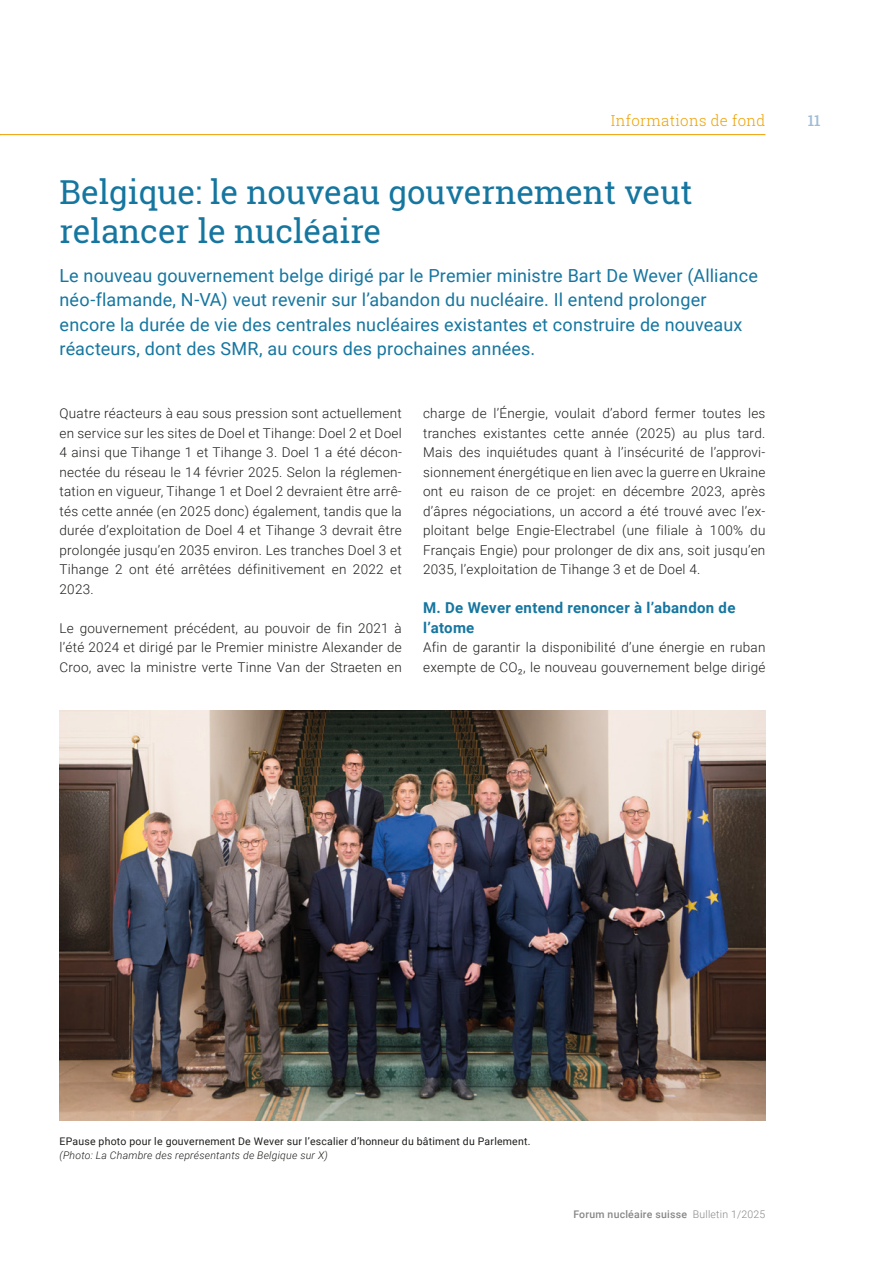
<style>
.page{position:relative;width:893px;height:1263px;background:#fff}
.page>*{position:absolute;margin:0;border:0;box-sizing:border-box;transform-origin:0 0}
.t1{font:33px/39px "Roboto Slab";color:#1576a0}
.t2{font:18px/24.3px "Roboto";letter-spacing:.01em;color:#1576a0}
.t3{font:700 15px/19.5px "Roboto";letter-spacing:.02em;color:#1576a0}
.t4{font:300 15px "Roboto Slab";letter-spacing:.02em;color:#eea100}
.t5{font:500 15px "Roboto Slab";color:#a0bcd5}
.t6{font:300 13.5px/19.5px "Roboto";letter-spacing:.02em;color:#1d1d1b;text-align:justify}
.t7{font:10.5px "Roboto";letter-spacing:.02em;color:#1d1d1b}
.t8{font:italic 300 10.5px "Roboto";letter-spacing:.02em;color:#1d1d1b}
.t9{font:500 10.5px "Roboto";letter-spacing:.02em;color:#878787}
.s1{font-weight:300}
</style>
<div class="page">
<img style="left:60px;top:711px;width:705px;height:409px">
<hr style="left:0;top:134px;width:765px;height:1px;background:#eea100">
<p class="t4" style="left:611px;top:110px;width:156px">Informations de fond</p>
<p class="t5" style="left:808px;top:110px;width:14px">11</p>
<h1 class="t1" style="left:60px;top:172px;width:634px">Belgique: le nouveau gouvernement veut relancer le nucléaire</h1>
<p class="t2" style="left:60px;top:263px;width:700px">Le nouveau gouvernement belge dirigé par le Premier ministre Bart De Wever (Alliance néo-flamande, N-VA) veut revenir sur l’abandon du nucléaire. Il entend prolonger encore la durée de vie des centrales nucléaires existantes et construire de nouveaux réacteurs, dont des SMR, au cours des prochaines années.</p>
<p class="t6" style="left:60px;top:403px;width:344px">Quatre réacteurs à eau sous pression sont actuellement en service sur les sites de Doel et Tihange: Doel 2 et Doel 4 ainsi que Tihange 1 et Tihange 3. Doel 1 a été décon&shy;nectée du réseau le 14 février 2025. Selon la réglemen&shy;tation en vigueur, Tihange 1 et Doel 2 devraient être arrê&shy;tés cette année (en 2025 donc) également, tandis que la durée d’exploitation de Doel 4 et Tihange 3 devrait être prolongée jusqu’en 2035 environ. Les tranches Doel 3 et Tihange 2 ont été arrêtées définitivement en 2022 et 2023.</p>
<p class="t6" style="left:60px;top:618px;width:344px">Le gouvernement précédent, au pouvoir de fin 2021 à l’été 2024 et dirigé par le Premier ministre Alexander de Croo, avec la ministre verte Tinne Van der Straeten en</p>
<p class="t6" style="left:423px;top:403px;width:344px">charge de l’Énergie, voulait d’abord fermer toutes les tranches existantes cette année (2025) au plus tard.<br>Mais des inquiétudes quant à l’insécurité de l’approvi&shy;sionnement énergétique en lien avec la guerre en Ukraine ont eu raison de ce projet: en décembre 2023, après d’âpres négociations, un accord a été trouvé avec l’ex&shy;ploitant belge Engie-Electrabel (une filiale à 100% du Français Engie) pour prolonger de dix ans, soit jusqu’en 2035, l’exploitation de Tihange 3 et de Doel 4.</p>
<p class="t3" style="left:423px;top:598px;width:314px">M. De Wever entend renoncer à l’abandon de l’atome</p>
<p class="t6" style="left:423px;top:637px;width:344px">Afin de garantir la disponibilité d’une énergie en ruban exempte de CO₂, le nouveau gouvernement belge dirigé</p>
<p class="t7" style="left:60px;top:1134px;width:472px">EPause photo pour le gouvernement De Wever sur l’escalier d’honneur du bâtiment du Parlement.</p>
<p class="t8" style="left:60px;top:1148px;width:270px">(Photo: La Chambre des représentants de Belgique sur X)</p>
<p class="t9" style="left:573px;top:1207px;width:193px">Forum nucléaire suisse <span class="s1">Bulletin 1/2025</span></p>
</div>
